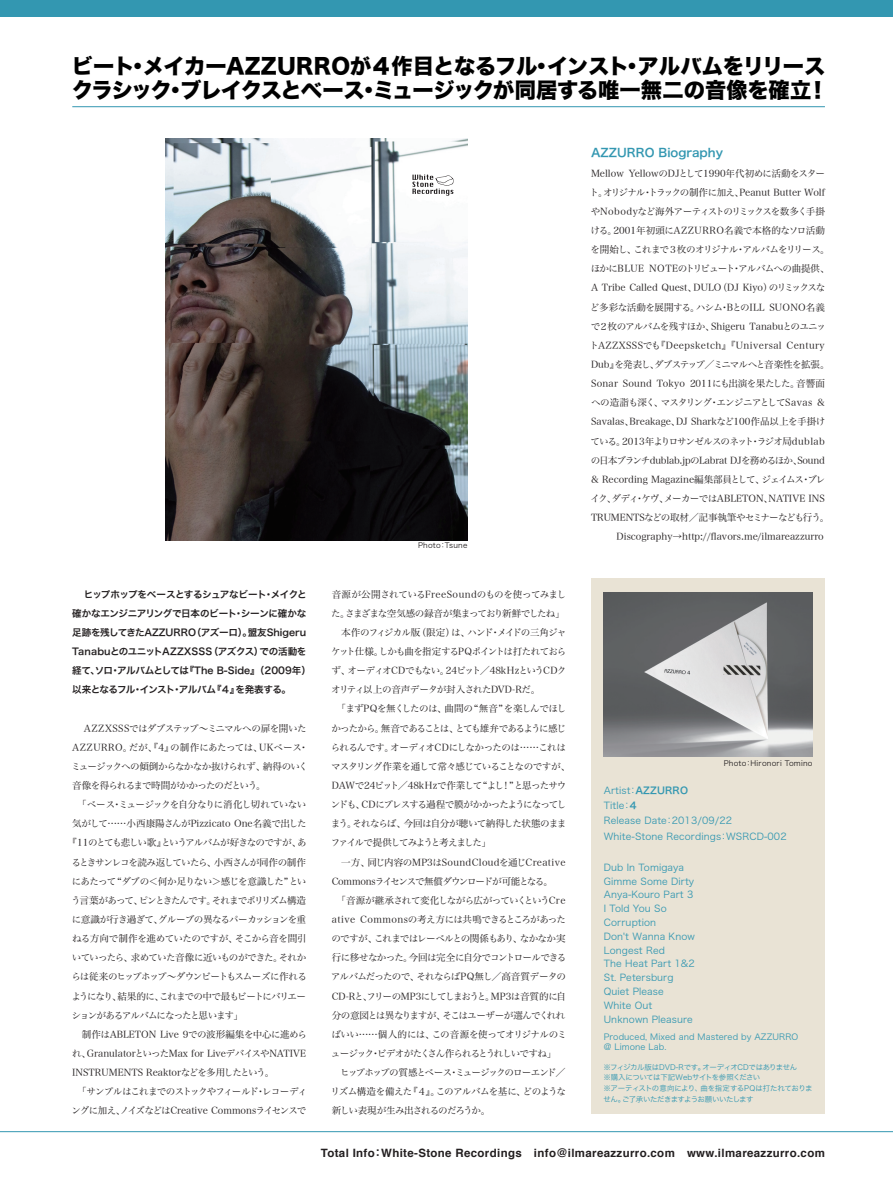
<style>
.page{position:relative;width:893px;height:1191px;background:#fff}
.page>*{position:absolute;margin:0;border:0;box-sizing:border-box;transform-origin:0 0}
.t1{font:21.3px/23.4px "Hira Kaku Std N W8";letter-spacing:-.02em;color:#000}
.t2{font:11.7px "Hira Kaku Pro W6";color:#3397b1}
.t3{font:700 11.55px "Helvetica";letter-spacing:.03em;color:#231f20}
.t4{font:9.6px/19.2px "Hira Min Pro W3";letter-spacing:-.055em;color:#231f20}
.t5{font:9.6px "Hira Min Pro W3";color:#231f20}
.t6{font:9.6px/13.8px "Hira Kaku Pro W3";letter-spacing:.01em;color:#3397b1}
.t7{font:9.6px/19.2px "Hira Kaku Pro W6";letter-spacing:-.035em;color:#231f20}
.t8{font:9.6px "Hira Min Pro W3";letter-spacing:-.08em;color:#231f20}
.t9{font:9.6px "Hira Min Pro W3";letter-spacing:-.1em;color:#231f20}
.t10{font:9.6px "Hira Min Pro W3";letter-spacing:-.09em;color:#231f20}
.t11{font:9.6px "Hira Min Pro W3";letter-spacing:-.02em;color:#231f20}
.t12{font:9.6px "Hira Min Pro W3";letter-spacing:-.11em;color:#231f20}
.t13{font:9.6px "Hira Min Pro W3";letter-spacing:.04em;color:#231f20}
.t14{font:9.6px "Hira Min Pro W3";letter-spacing:-.035em;color:#231f20}
.t15{font:9.6px "Hira Min Pro W3";letter-spacing:-.075em;color:#231f20}
.t16{font:9.6px "Hira Min Pro W3";letter-spacing:-.085em;color:#231f20}
.t17{font:8.55px/10.5px "Hira Kaku Pro W3";letter-spacing:.01em;color:#3397b1}
.t18{font:7.5px/10.6px "Hira Kaku Pro W3";letter-spacing:-.06em;color:#3397b1}
.t19{font:7.5px "Hira Kaku Pro W3";letter-spacing:.03em;color:#231f20}
.s1{font-family:"Hira Kaku Pro W6"}
.s2{font-family:"Hira Kaku Pro W6";font-weight:400}
</style>
<div class="page">
<hr style="left:0;top:1131px;width:893px;height:1px;background:#3397b1">
<div style="left:0;top:0;width:893px;height:17px;background:#3397b1"></div>
<hr style="left:72px;top:106px;width:753px;height:1px;background:#3397b1">
<div style="left:591px;top:578px;width:234px;height:536px;background:#e9e3d5"></div>
<img style="left:166px;top:138px;width:301px;height:402px">
<svg style="left:412px;top:175px;width:42px;height:21px"></svg>
<img style="left:604px;top:592px;width:208px;height:165px">
<h1 class="t1" style="left:72px;top:55px;width:758px">ビート・メイカーAZZURROが４作目となるフル・インスト・アルバムをリリースクラシック・ブレイクスとベース・ミュージックが同居する唯一無二の音像を確立！</h1>
<p class="t19" style="left:418px;top:539px;width:51px">Photo：Tsune</p>
<p class="t2" style="left:591px;top:142px;width:134px">AZZURRO Biography</p>
<p class="t5" style="left:591px;top:165px;width:235px">Mellow YellowのDJとして1990年代初めに活動をスター</p>
<p class="t11" style="left:590px;top:184px;width:237px">ト。オリジナル・トラックの制作に加え、Peanut Butter Wolf</p>
<p class="t4" style="left:591px;top:201px;width:236px">やNobodyなど海外アーティストのリミックスを数多く手掛</p>
<p class="t5" style="left:591px;top:222px;width:236px">ける。2001年初頭にAZZURRO名義で本格的なソロ活動</p>
<p class="t10" style="left:591px;top:241px;width:241px">を開始し、これまで３枚のオリジナル・アルバムをリリース。</p>
<p class="t4" style="left:591px;top:258px;width:240px">ほかにBLUE NOTEのトリビュート・アルバムへの曲提供、</p>
<p class="t5" style="left:591px;top:279px;width:236px">A Tribe Called Quest、DULO（DJ Kiyo）のリミックスな</p>
<p class="t14" style="left:590px;top:299px;width:236px">ど多彩な活動を展開する。ハシム・BとのILL SUONO名義</p>
<p class="t4" style="left:591px;top:315px;width:237px">で２枚のアルバムを残すほか、Shigeru Tanabuとのユニッ</p>
<p class="t13" style="left:590px;top:337px;width:237px">トAZZXSSSでも『Deepsketch』『Universal Century</p>
<p class="t4" style="left:591px;top:354px;width:240px">Dub』を発表し、ダブステップ／ミニマルへと音楽性を拡張。</p>
<p class="t5" style="left:591px;top:375px;width:235px">Sonar Sound Tokyo 2011にも出演を果たした。音響面</p>
<p class="t15" style="left:591px;top:394px;width:235px">への造詣も深く、マスタリング・エンジニアとしてSavas &amp;</p>
<p class="t5" style="left:591px;top:413px;width:236px">Savalas、Breakage、DJ Sharkなど100作品以上を手掛け</p>
<p class="t8" style="left:591px;top:433px;width:236px">ている。2013年よりロサンゼルスのネット・ラジオ局dublab</p>
<p class="t11" style="left:591px;top:452px;width:236px">の日本ブランチdublab.jpのLabrat DJを務めるほか、Sound</p>
<p class="t5" style="left:591px;top:471px;width:236px">&amp; Recording Magazine編集部員として、ジェイムス・ブレ</p>
<p class="t5" style="left:591px;top:490px;width:236px">イク、ダディ・ケヴ、メーカーではABLETON、NATIVE INS</p>
<p class="t4" style="left:591px;top:507px;width:240px">TRUMENTSなどの取材／記事執筆やセミナーなども行う。</p>
<p class="t5" style="left:617px;top:528px;width:209px">Discography→http://flavors.me/ilmareazzurro</p>
<p class="t7" style="left:72px;top:584px;width:240px;text-indent:11px">ヒップホップをベースとするシュアなビート・メイクと確かなエンジニアリングで日本のビート・シーンに確かな足跡を残してきたAZZURRO（アズーロ）。盟友Shigeru TanabuとのユニットAZZXSSS（アズクス）での活動を経て、ソロ・アルバムとしては『The B-Side』（2009年）以来となるフル・インスト・アルバム『４』を発表する。</p>
<p class="t4" style="left:84px;top:717px;width:224px">AZZXSSSではダブステップ〜ミニマルへの扉を開いた</p>
<p class="t5" style="left:72px;top:739px;width:238px">AZZURRO。だが、『4』の制作にあたっては、UKベース・</p>
<p class="t4" style="left:71px;top:756px;width:238px">ミュージックへの傾倒からなかなか抜けられず、納得のいく</p>
<p class="t16" style="left:72px;top:777px;width:195px">音像を得られるまで時間がかかったのだという。</p>
<p class="t4" style="left:72px;top:794px;width:236px">　「ベース・ミュージックを自分なりに消化し切れていない</p>
<p class="t5" style="left:72px;top:815px;width:236px">気がして……小西康陽さんがPizzicato One名義で出した</p>
<p class="t9" style="left:68px;top:834px;width:241px">『11のとても悲しい歌』というアルバムが好きなのですが、あ</p>
<p class="t10" style="left:71px;top:853px;width:236px">るときサンレコを読み返していたら、小西さんが同作の制作</p>
<p class="t8" style="left:72px;top:873px;width:236px">にあたって“ダブの＜何か足りない＞感じを意識した”とい</p>
<p class="t12" style="left:71px;top:892px;width:236px">う言葉があって、ピンときたんです。それまでポリリズム構造</p>
<p class="t4" style="left:72px;top:909px;width:236px">に意識が行き過ぎて、グルーブの異なるパーカッションを重</p>
<p class="t4" style="left:72px;top:928px;width:236px">ねる方向で制作を進めていたのですが、そこから音を間引</p>
<p class="t8" style="left:72px;top:949px;width:236px">いていったら、求めていた音像に近いものができた。それか</p>
<p class="t9" style="left:71px;top:968px;width:237px">らは従来のヒップホップ〜ダウンビートもスムーズに作れる</p>
<p class="t10" style="left:71px;top:987px;width:236px">ようになり、結果的に、これまでの中で最もビートにバリエー</p>
<p class="t12" style="left:72px;top:1007px;width:173px">ションがあるアルバムになったと思います」</p>
<p class="t5" style="left:72px;top:1026px;width:236px">　制作はABLETON Live 9での波形編集を中心に進めら</p>
<p class="t5" style="left:72px;top:1045px;width:236px">れ、GranulatorといったMax for LiveデバイスやNATIVE</p>
<p class="t5" style="left:72px;top:1064px;width:204px">INSTRUMENTS Reaktorなどを多用したという。</p>
<p class="t9" style="left:72px;top:1083px;width:237px">　「サンプルはこれまでのストックやフィールド・レコーディ</p>
<p class="t4" style="left:72px;top:1100px;width:236px">ングに加え、ノイズなどはCreative Commonsライセンスで</p>
<p class="t4" style="left:331px;top:583px;width:241px">音源が公開されているFreeSoundのものを使ってみました。さまざまな空気感の録音が集まっており新鮮でしたね」　本作のフィジカル版（限定）は、ハンド・メイドの三角ジャケット仕様。しかも曲を指定するPQポイントは打たれておらず、オーディオCDでもない。24ビット／48kHzというCDクオリティ以上の音声データが封入されたDVD-Rだ。<br>　「まずPQを無くしたのは、曲間の“無音”を楽しんでほしかったから。無音であることは、とても雄弁であるように感じられるんです。オーディオCDにしなかったのは……これはマスタリング作業を通して常々感じていることなのですが、<br>DAWで24ビット／48kHzで作業して“よし！”と思ったサウンドも、CDにプレスする過程で膜がかかったようになってしまう。それならば、今回は自分が聴いて納得した状態のままファイルで提供してみようと考えました」<br>　一方、同じ内容のMP3はSoundCloudを通じCreative<br>Commonsライセンスで無償ダウンロードが可能となる。<br>　「音源が継承されて変化しながら広がっていくというCre ative Commonsの考え方には共鳴できるところがあったのですが、これまではレーベルとの関係もあり、なかなか実行に移せなかった。今回は完全に自分でコントロールできるアルバムだったので、それならばPQ無し／高音質データの<br>CD-Rと、フリーのMP3にしてしまおうと。MP3は音質的に自分の意図とは異なりますが、そこはユーザーが選んでくれればいい……個人的には、この音源を使ってオリジナルのミュージック・ビデオがたくさん作られるとうれしいですね」<br>　ヒップホップの質感とベース・ミュージックのローエンド／リズム構造を備えた『４』。このアルバムを基に、どのような新しい表現が生み出されるのだろうか。</p>
<p class="t19" style="left:724px;top:756px;width:90px">Photo：Hironori Tomino</p>
<p class="t6" style="left:604px;top:781px;width:184px;line-height:15.5px">Artist：<span class="s1">AZZURRO<br></span>Title：<span class="s1">４<br></span>Release Date：2013/09/22<br>White-Stone Recordings：WSRCD-002</p>
<p class="t6" style="left:604px;top:859px;width:93px">Dub In Tomigaya<br>Gimme Some Dirty<br>Anya-Kouro Part 3<br>I Told You So<br>Corruption<br>Don't Wanna Know<br>Longest Red<br>The Heat Part 1&amp;2<br>St. Petersburg<br>Quiet Please<br>White Out<br>Unknown Pleasure</p>
<p class="t17" style="left:604px;top:1030px;width:196px">Produced, Mixed and Mastered by AZZURRO @ Limone Lab.</p>
<p class="t18" style="left:603px;top:1061px;width:211px">※フィジカル版はDVD-Rです。オーディオCDではありません<br>※購入については下記Webサイトを参照ください<br>※アーティストの意向により、曲を指定するPQは打たれておりません。ご了承いただきますようお願いいたします</p>
<p class="t3" style="left:321px;top:1143px;width:505px">Total Info<span class="s2">：</span>White-Stone Recordings info@ilmareazzurro.com www.ilmareazzurro.com</p>
</div>
